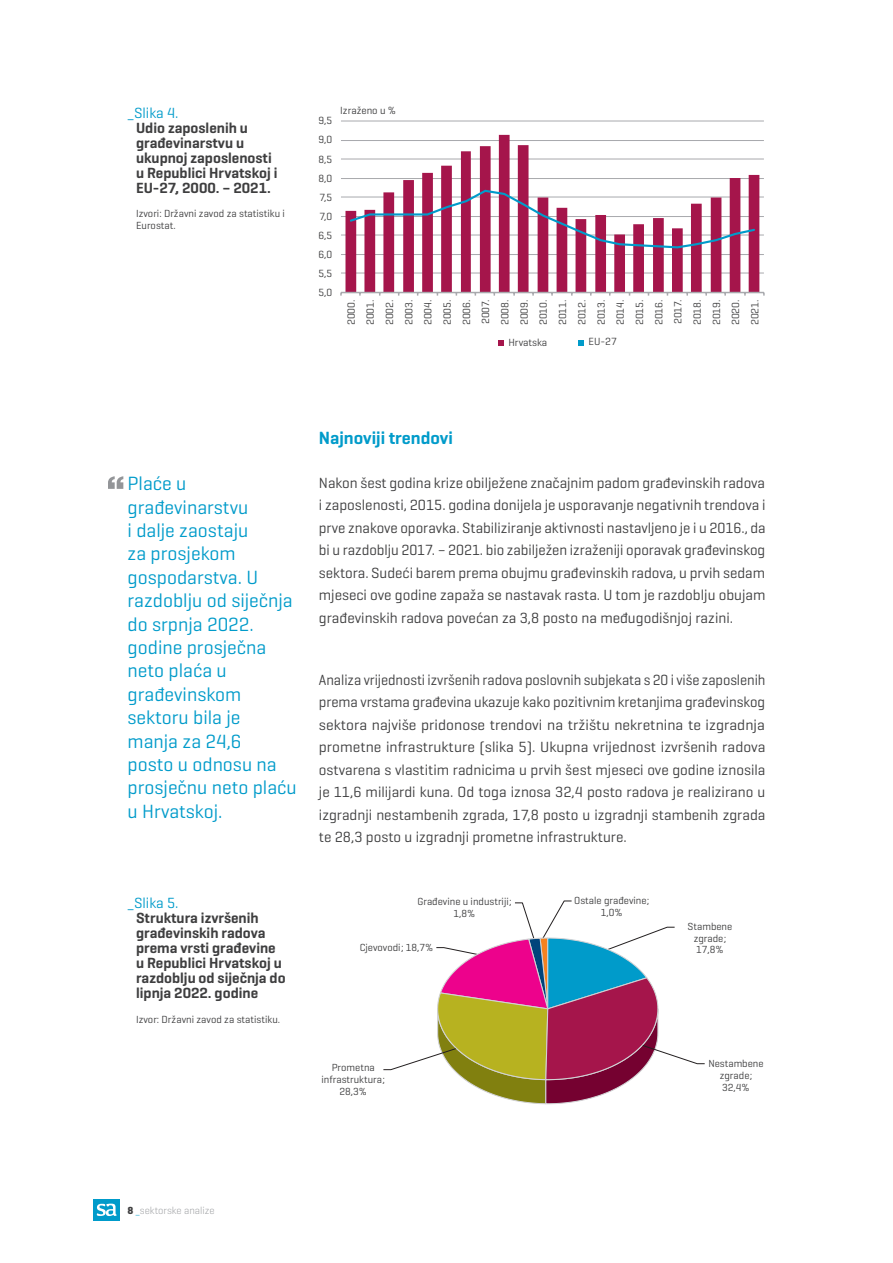
<style>
.page{position:relative;width:893px;height:1263px;background:#fff}
.page>*{position:absolute;margin:0;border:0;box-sizing:border-box;transform-origin:0 0}
.t1{font:19.5px/23.4px "Geogrotesque";color:#009bca}
.t2{font:600 18px "Geogrotesque";color:#009bca}
.t3{font:15px/22.5px "Geogrotesque";color:#3e3e3f;text-align:justify;scale:.96 1}
.t4{font:15px/22.5px "Geogrotesque";color:#3e3e3f;text-align:justify}
.t5{font:600 15px/15px "Geogrotesque";color:#3e3e3f}
.t6{font:15px "Geogrotesque";color:#009bca}
.t7{font:10.65px/19.2px "Geogrotesque";color:#3e3e3f;text-align:justify}
.t8{font:10.5px/11.7px "Geogrotesque";color:#3e3e3f;text-align:center}
.t9{font:300 10.5px "Geogrotesque";color:#9d9fa2}
.s1{font-weight:700;color:#3e3e3f}
.s2{color:#009bca}
</style>
<div class="page">
<div style="left:94px;top:1199px;width:26px;height:21px;background:#009bca"></div>
<svg style="left:97px;top:1203px;width:20px;height:13px"></svg>
<svg style="left:578px;top:340px;width:6px;height:5px"></svg>
<svg style="left:498px;top:340px;width:6px;height:6px"></svg>
<hr style="left:341px;top:273px;width:423px;height:1px;background:#a8a9ad">
<hr style="left:341px;top:254px;width:423px;height:1px;background:#a8a9ad">
<hr style="left:341px;top:235px;width:423px;height:1px;background:#a8a9ad">
<hr style="left:341px;top:216px;width:423px;height:1px;background:#a8a9ad">
<hr style="left:341px;top:197px;width:423px;height:1px;background:#a8a9ad">
<hr style="left:341px;top:178px;width:423px;height:1px;background:#a8a9ad">
<hr style="left:341px;top:159px;width:423px;height:1px;background:#a8a9ad">
<hr style="left:341px;top:140px;width:423px;height:1px;background:#a8a9ad">
<hr style="left:341px;top:121px;width:423px;height:1px;background:#a8a9ad">
<svg style="left:345px;top:135px;width:414px;height:157px"></svg>
<hr style="left:341px;top:292px;width:423px;height:1px;background:#a8a9ad">
<svg style="left:348px;top:189px;width:409px;height:61px"></svg>
<svg style="left:383px;top:900px;width:322px;height:205px"></svg>
<svg style="left:108px;top:476px;width:15px;height:13px"></svg>
<p class="t6" style="left:128px;top:103px;width:53px">_ Slika 4.</p>
<p class="t5" style="left:136px;top:120px;width:143px">Udio zaposlenih u građevinarstvu u ukupnoj zaposlenosti u Republici Hrvatskoj i<br>EU-27, 2000. – 2021.</p>
<p class="t8" style="left:136px;top:207px;width:150px;text-align:left">Izvori: Državni zavod za statistiku i<br>Eurostat.</p>
<p class="t7" style="left:318px;top:112px;width:15px">9,5<br>9,0<br>8,5<br>8,0<br>7,5<br>7,0<br>6,5<br>6,0<br>5,5<br>5,0</p>
<p class="t7" style="left:340px;top:102px;width:57px">Izraženo u %</p>
<p class="t7" style="left:342px;top:325px;width:27px;rotate:-90deg">2000.<br>2001.<br>2002.<br>2003.<br>2004.<br>2005.<br>2006.<br>2007.<br>2008.<br>2009.<br>2010.<br>2011.<br>2012.<br>2013.<br>2014.<br>2015.<br>2016.<br>2017.<br>2018.<br>2019.<br>2020.<br>2021.</p>
<p class="t7" style="left:508px;top:333px;width:40px">Hrvatska</p>
<p class="t7" style="left:588px;top:333px;width:30px">EU-27</p>
<h1 class="t1" style="left:128px;top:471px;width:171px">Plaće u građevinarstvu<br>i dalje zaostaju<br>za prosjekom gospodarstva. U razdoblju od siječnja do srpnja 2022. godine prosječna neto plaća u građevinskom sektoru bila je<br>manja za 24,6<br>posto u odnosu na prosječnu neto plaću u Hrvatskoj.</h1>
<p class="t6" style="left:128px;top:893px;width:53px">_ Slika 5.</p>
<p class="t5" style="left:136px;top:910px;width:151px">Struktura izvršenih građevinskih radova prema vrsti građevine u Republici Hrvatskoj u razdoblju od siječnja do lipnja 2022. godine</p>
<p class="t8" style="left:136px;top:1013px;width:146px">Izvor: Državni zavod za statistiku.</p>
<p class="t2" style="left:319px;top:426px;width:136px">Najnoviji trendovi</p>
<p class="t4" style="left:319px;top:471px;width:448px">Nakon šest godina krize obilježene značajnim padom građevinskih radova i zaposlenosti, 2015. godina donijela je usporavanje negativnih trendova i prve znakove oporavka. Stabiliziranje aktivnosti nastavljeno je i u 2016., da bi u razdoblju 2017. – 2021. bio zabilježen izraženiji oporavak građevinskog sektora. Sudeći barem prema obujmu građevinskih radova, u prvih sedam mjeseci ove godine zapaža se nastavak rasta. U tom je razdoblju obujam građevinskih radova povećan za 3,8 posto na međugodišnjoj razini.</p>
<p class="t3" style="left:319px;top:668px;width:467px">Analiza vrijednosti izvršenih radova poslovnih subjekata s 20 i više zaposlenih prema vrstama građevina ukazuje kako pozitivnim kretanjima građevinskog sektora najviše pridonose trendovi na tržištu nekretnina te izgradnja prometne infrastrukture (slika 5). Ukupna vrijednost izvršenih radova ostvarena s vlastitim radnicima u prvih šest mjeseci ove godine iznosila je 11,6 milijardi kuna. Od toga iznosa 32,4 posto radova je realizirano u izgradnji nestambenih zgrada, 17,8 posto u izgradnji stambenih zgrada te 28,3 posto u izgradnji prometne infrastrukture.</p>
<p class="t8" style="left:417px;top:897px;width:96px">Građevine u industriji;<br>8</p>
<p class="t8" style="left:454px;top:909px;width:23px">1, %</p>
<p class="t8" style="left:574px;top:896px;width:77px">Ostale građevine;<br>0</p>
<p class="t8" style="left:601px;top:907px;width:23px">1, %</p>
<p class="t8" style="left:360px;top:943px;width:75px">Cjevovodi; 1 ,8 7%</p>
<p class="t8" style="left:687px;top:922px;width:46px">Stambene zgrade;<br>1,%</p>
<p class="t8" style="left:702px;top:945px;width:15px">78</p>
<p class="t8" style="left:322px;top:1063px;width:65px">Prometna infrastruktura;<br>28 3, %</p>
<p class="t8" style="left:720px;top:1059px;width:45px;text-align:left;text-indent:-11px">Nestambene zgrade;<br>3 4</p>
<p class="t8" style="left:728px;top:1082px;width:23px">2, %</p>
<p class="t9" style="left:128px;top:1204px;width:89px"><span class="s1">8</span> <span class="s2">_</span>sektorske analize</p>
</div>
